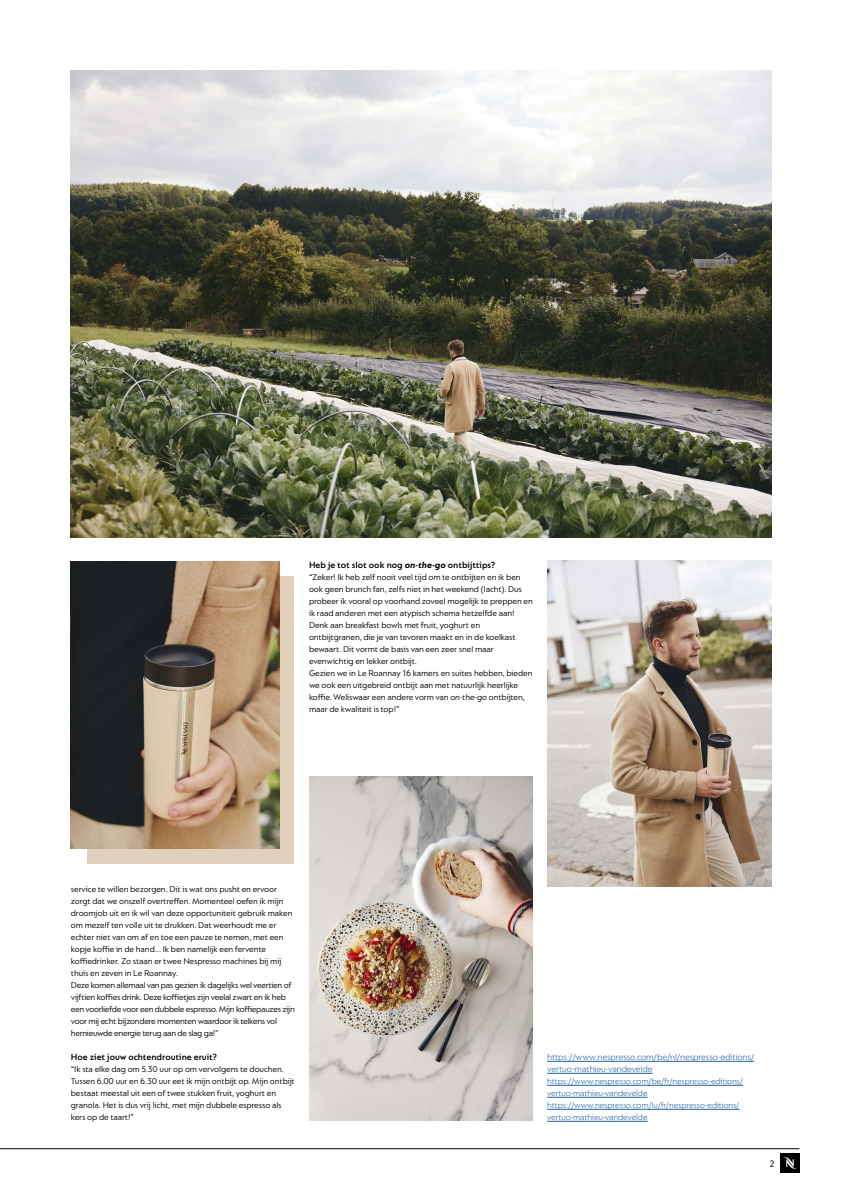
<style>
.page{position:relative;width:842px;height:1191px;background:#fff}
.page>*{position:absolute;margin:0;border:0;box-sizing:border-box;transform-origin:0 0}
.t1{font:10px "Nespresso Lucas";color:#000}
.t2{font:300 9.5px/12px "Nespresso Lucas";letter-spacing:-.01em;color:#215e9e}
.t3{font:600 9.5px "Nespresso Lucas";color:#000}
.t4{font:9px/12px "Nespresso Lucas";letter-spacing:-.01em;color:#000}
.t5{font:300 9px/12px "Nespresso Lucas";letter-spacing:-.01em;color:#215e9e}
.s1{font-weight:700;font-style:italic}
.s2{font-style:italic}
</style>
<div class="page">
<img style="left:780px;top:1153px;width:19px;height:19px">
<hr style="left:0;top:1148px;width:799px;height:1px;background:#000">
<hr style="left:547px;top:1061px;width:207px;height:1px;background:#215e9e">
<hr style="left:547px;top:1073px;width:106px;height:1px;background:#215e9e">
<hr style="left:547px;top:1085px;width:196px;height:1px;background:#215e9e">
<hr style="left:547px;top:1097px;width:100px;height:1px;background:#215e9e">
<hr style="left:547px;top:1109px;width:192px;height:1px;background:#215e9e">
<hr style="left:547px;top:1121px;width:100px;height:1px;background:#215e9e">
<div style="left:87px;top:575px;width:207px;height:288px;background:#e0d0bc"></div>
<img style="left:71px;top:71px;width:700px;height:467px">
<img style="left:71px;top:561px;width:208px;height:287px">
<img style="left:309px;top:777px;width:224px;height:343px">
<img style="left:547px;top:561px;width:224px;height:325px">
<p class="t3" style="left:309px;top:559px;width:188px">Heb je tot slot ook nog <span class="s1">on-the-go</span> ontbijttips?</p>
<p class="t4" style="left:309px;top:571px;width:225px">“Zeker! Ik heb zelf nooit veel tijd om te ontbijten en ik ben ook geen brunch fan, zelfs niet in het weekend (lacht). Dus probeer ik vooral op voorhand zoveel mogelijk te preppen en ik raad anderen met een atypisch schema hetzelfde aan!<br>Denk aan breakfast bowls met fruit, yoghurt en ontbijtgranen, die je van tevoren maakt en in de koelkast bewaart. Dit vormt de basis van een zeer snel maar evenwichtig en lekker ontbijt.<br>Gezien we in Le Roannay 16 kamers en suites hebben, bieden we ook een uitgebreid ontbijt aan met natuurlijk heerlijke koffie. Weliswaar een andere vorm van <span class="s2">on-the-go</span> ontbijten, maar de kwaliteit is top!”</p>
<p class="t4" style="left:71px;top:883px;width:225px">service te willen bezorgen. Dit is wat ons pusht en ervoor zorgt dat we onszelf overtreffen. Momenteel oefen ik mijn droomjob uit en ik wil van deze opportuniteit gebruik maken om mezelf ten volle uit te drukken. Dat weerhoudt me er echter niet van om af en toe een pauze te nemen, met een kopje koffie in de hand... Ik ben namelijk een fervente koffiedrinker. Zo staan er twee Nespresso machines bij mij thuis en zeven in Le Roannay.<br>Deze komen allemaal van pas gezien ik dagelijks wel veertien of vijftien koffies drink. Deze koffietjes zijn veelal zwart en ik heb een voorliefde voor een dubbele espresso. Mijn koffiepauzes zijn voor mij echt bijzondere momenten waardoor ik telkens vol hernieuwde energie terug aan de slag ga!”</p>
<p class="t3" style="left:71px;top:1051px;width:148px">Hoe ziet jouw ochtendroutine eruit?</p>
<p class="t4" style="left:71px;top:1063px;width:225px">“Ik sta elke dag om 5.30 uur op om vervolgens te douchen.<br>Tussen 6.00 uur en 6.30 uur eet ik mijn ontbijt op. Mijn ontbijt bestaat meestal uit een of twee stukken fruit, yoghurt en granola. Het is dus vrij licht, met mijn dubbele espresso als kers op de taart!”</p>
<p class="t2" style="left:547px;top:1051px;width:208px">https://www.nespresso.com/be/nl/nespresso-editions/ vertuo-mathieu-vandevelde</p>
<p class="t5" style="left:547px;top:1075px;width:197px">https://www.nespresso.com/be/fr/nespresso-editions/ vertuo-mathieu-vandevelde https://www.nespresso.com/lu/fr/nespresso-editions/ vertuo-mathieu-vandevelde</p>
<p class="t1" style="left:769px;top:1157px;width:7px">2</p>
</div>
